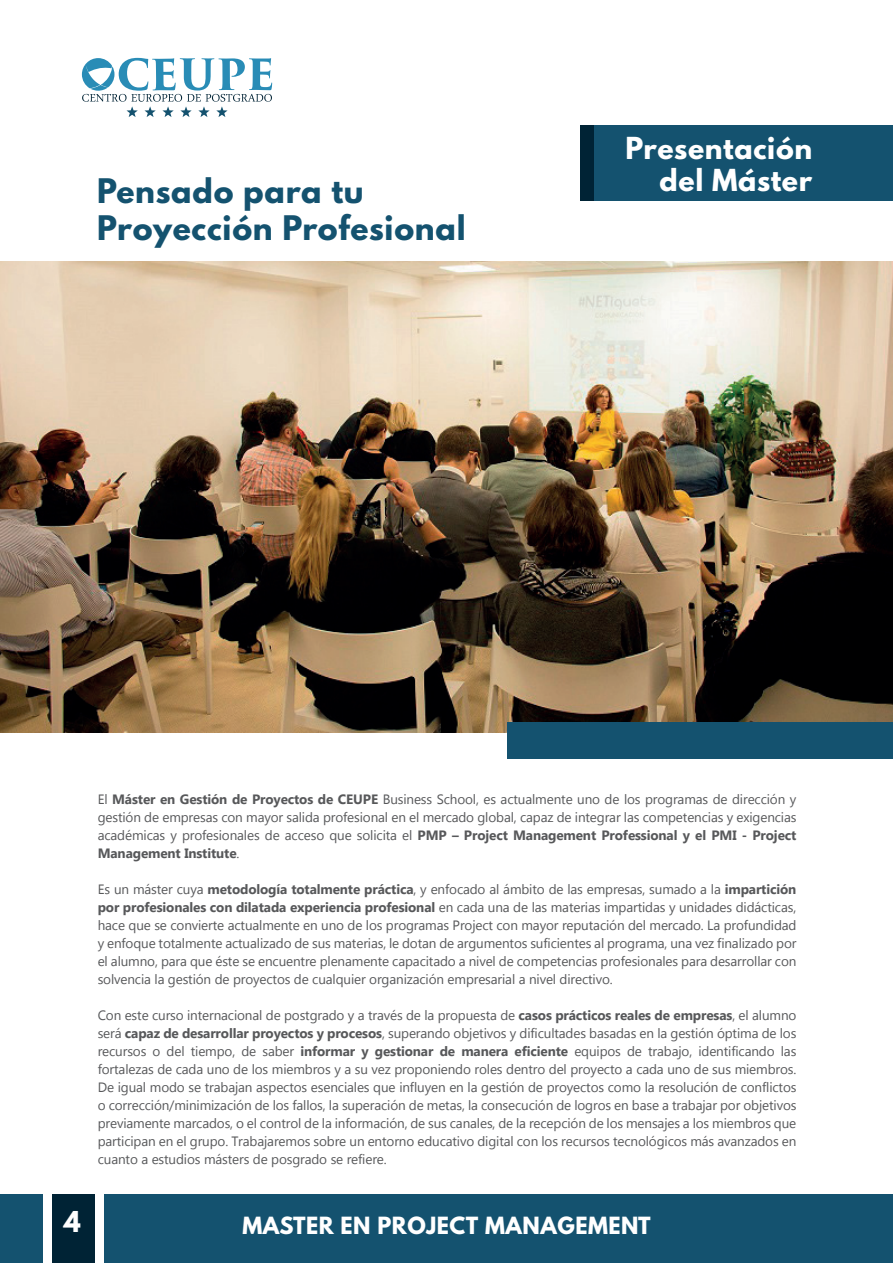
<style>
.page{position:relative;width:893px;height:1263px;background:#fff}
.page>*{position:absolute;margin:0;border:0;box-sizing:border-box;transform-origin:0 0}
.t1{font:700 30px/37.5px "League Spartan";letter-spacing:.025em;color:#14526f}
.t2{font:700 26.85px/31.5px "League Spartan";letter-spacing:.025em;color:#fff;text-align:right}
.t3{font:700 25.5px "League Spartan";color:#fff}
.t4{font:700 21px "League Spartan";letter-spacing:.025em;color:#fff}
.t5{font:13.5px/18px "Gadugi";letter-spacing:-.01em;color:#57585a;text-align:justify}
.s1{font-weight:700}
</style>
<div class="page">
<div style="left:594px;top:126px;width:299px;height:75px;background:#14526f"></div>
<div style="left:580px;top:126px;width:14px;height:75px;background:#002335"></div>
<img style="left:0;top:261px;width:893px;height:472px">
<div style="left:508px;top:722px;width:385px;height:36px;background:#14526f"></div>
<div style="left:0;top:1195px;width:43px;height:68px;background:#14526f"></div>
<div style="left:104px;top:1195px;width:789px;height:68px;background:#14526f"></div>
<div style="left:52px;top:1195px;width:43px;height:68px;background:#002335"></div>
<svg style="left:82px;top:58px;width:190px;height:59px"></svg>
<h1 class="t1" style="left:97px;top:171px;width:370px">Pensado para tu<br>Proyección Profesional</h1>
<h2 class="t2" style="left:626px;top:132px;width:188px">Presentación del Máster</h2>
<p class="t5" style="left:98px;top:790px;width:700px">El <span class="s1">Máster en Gestión de Proyectos de CEUPE</span> Business School, es actualmente uno de los programas de dirección y gestión de empresas con mayor salida profesional en el mercado global, capaz de integrar las competencias y exigencias académicas y profesionales de acceso que solicita el <span class="s1">PMP – Project Management Professional y el PMI - Project Management Institute</span>.</p>
<p class="t5" style="left:98px;top:880px;width:700px">Es un máster cuya <span class="s1">metodología totalmente práctica</span>, y enfocado al ámbito de las empresas, sumado a la <span class="s1">impartición por profesionales con dilatada experiencia profesional</span> en cada una de las materias impartidas y unidades didácticas, hace que se convierte actualmente en uno de los programas Project con mayor reputación del mercado. La profundidad y enfoque totalmente actualizado de sus materias, le dotan de argumentos suficientes al programa, una vez finalizado por el alumno, para que éste se encuentre plenamente capacitado a nivel de competencias profesionales para desarrollar con solvencia la gestión de proyectos de cualquier organización empresarial a nivel directivo.</p>
<p class="t5" style="left:98px;top:1006px;width:700px">Con este curso internacional de postgrado y a través de la propuesta de <span class="s1">casos prácticos reales de empresas</span>, el alumno será <span class="s1">capaz de desarrollar proyectos y procesos</span>, superando objetivos y dificultades basadas en la gestión óptima de los recursos o del tiempo, de saber <span class="s1">informar y gestionar de manera eficiente</span> equipos de trabajo, identificando las fortalezas de cada uno de los miembros y a su vez proponiendo roles dentro del proyecto a cada uno de sus miembros.<br>De igual modo se trabajan aspectos esenciales que influyen en la gestión de proyectos como la resolución de conflictos o corrección/minimización de los fallos, la superación de metas, la consecución de logros en base a trabajar por objetivos previamente marcados, o el control de la información, de sus canales, de la recepción de los mensajes a los miembros que participan en el grupo. Trabajaremos sobre un entorno educativo digital con los recursos tecnológicos más avanzados en cuanto a estudios másters de posgrado se refiere.</p>
<h3 class="t3" style="left:64px;top:1201px;width:18px">4</h3>
<h3 class="t4" style="left:242px;top:1209px;width:410px">MASTER EN PROJECT MANAGEMENT</h3>
</div>
